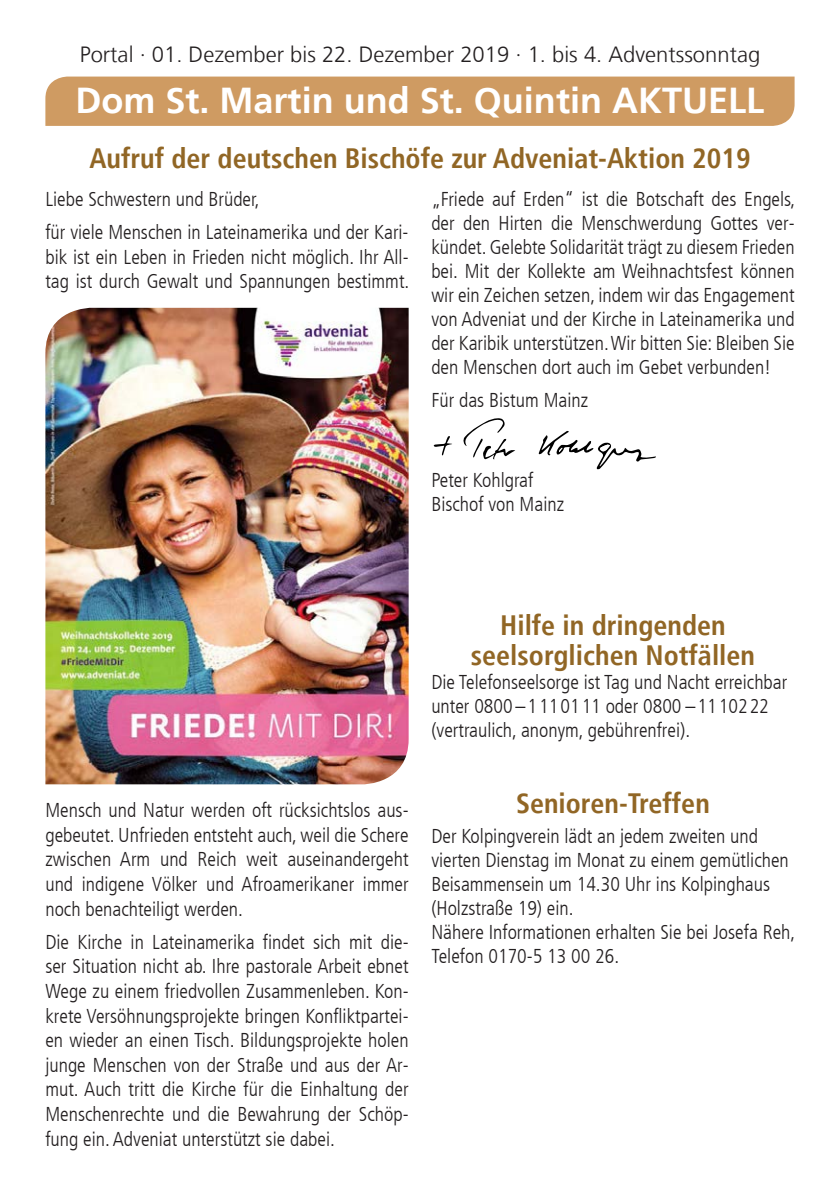
<style>
.page{position:relative;width:840px;height:1191px;background:#fff}
.page>*{position:absolute;margin:0;border:0;box-sizing:border-box;transform-origin:0 0}
.t1{font:700 36px "Frutiger LT";color:#fff}
.t2{font:700 condensed 28px/30px "Frutiger LT";color:#916625;text-align:center}
.t3{font:300 22px "Frutiger LT";color:#231f20}
.t4{font:300 condensed 20px/24px "Frutiger LT";color:#231f20}
</style>
<div class="page">
<svg style="left:433px;top:418px;width:223px;height:52px"></svg>
<div style="left:45px;top:77px;width:749px;height:49px;background:#cf9b62"></div>
<img style="left:45px;top:308px;width:363px;height:476px">
<p class="t3" style="left:80px;top:42px;width:681px">Portal · 01. Dezember bis 22. Dezember 2019 · 1. bis 4. Adventssonntag</p>
<h1 class="t1" style="left:75px;top:80px;width:690px">Dom St. Martin und St. Quintin AKTUELL</h1>
<h2 class="t2" style="left:89px;top:144px;width:662px">Aufruf der deutschen Bischöfe zur Adveniat-Aktion 2019</h2>
<p class="t4" style="left:45px;top:183px;width:364px;line-height:33px">Liebe Schwestern und Brüder,<br>für viele Menschen in Lateinamerika und der Kari-</p>
<p class="t4" style="left:45px;top:245px;width:365px;line-height:24.6px">bik ist ein Leben in Frieden nicht möglich. Ihr All&shy;tag ist durch Gewalt und Spannungen bestimmt.</p>
<p class="t4" style="left:431px;top:187px;width:365px;text-align:justify">„Friede auf Erden“ ist die Botschaft des Engels, der den Hirten die Menschwerdung Gottes ver&shy;kündet. Gelebte Solidarität trägt zu diesem Frieden bei. Mit der Kollekte am Weihnachtsfest können wir ein Zeichen setzen, indem wir das Engagement von Adveniat und der Kirche in Lateinamerika und der Karibik unterstützen. Wir bitten Sie: Bleiben Sie den Menschen dort auch im Gebet verbunden!</p>
<p class="t4" style="left:431px;top:388px;width:158px">Für das Bistum Mainz</p>
<p class="t4" style="left:431px;top:468px;width:134px">Peter Kohlgraf<br>Bischof von Mainz</p>
<p class="t4" style="left:45px;top:798px;width:364px;line-height:24.6px;text-align:justify">Mensch und Natur werden oft rücksichtslos aus&shy;gebeutet. Unfrieden entsteht auch, weil die Schere zwischen Arm und Reich weit auseinandergeht und indigene Völker und Afroamerikaner immer noch benachteiligt werden.</p>
<p class="t4" style="left:45px;top:930px;width:364px;line-height:24.6px;text-align:justify">Die Kirche in Lateinamerika findet sich mit die&shy;ser Situation nicht ab. Ihre pastorale Arbeit ebnet Wege zu einem friedvollen Zusammenleben. Kon&shy;krete Versöhnungsprojekte bringen Konfliktpartei&shy;en wieder an einen Tisch. Bildungsprojekte holen junge Menschen von der Straße und aus der Ar&shy;mut. Auch tritt die Kirche für die Einhaltung der Menschenrechte und die Bewahrung der Schöp&shy;fung ein. Adveniat unterstützt sie dabei.</p>
<h2 class="t2" style="left:470px;top:610px;width:286px">Hilfe in dringenden seelsorglichen Notfällen</h2>
<p class="t4" style="left:431px;top:670px;width:357px">Die Telefonseelsorge ist Tag und Nacht erreichbar unter 0800 – 1110111 oder 0800 –1110222 (vertraulich, anonym, gebührenfrei).</p>
<h2 class="t2" style="left:515px;top:788px;width:195px">Senioren-Treffen</h2>
<p class="t4" style="left:431px;top:824px;width:365px">Der Kolpingverein lädt an jedem zweiten und vierten Dienstag im Monat zu einem gemütlichen Beisammensein um 14.30 Uhr ins Kolpinghaus (Holzstraße 19) ein.<br>Nähere Informationen erhalten Sie bei Josefa Reh, Telefon 0170-5 13 00 26.</p>
</div>
